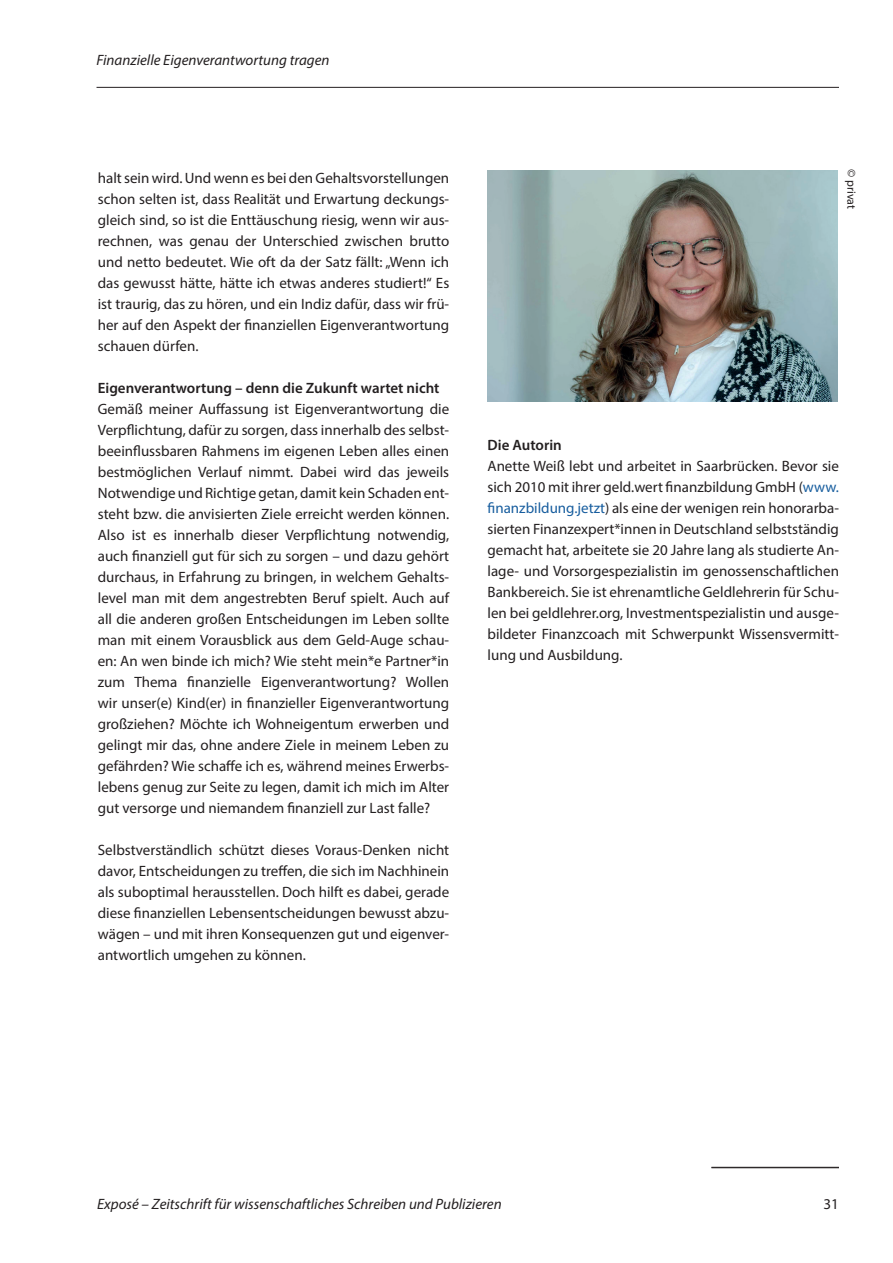
<style>
.page{position:relative;width:893px;height:1263px;background:#fff}
.page>*{position:absolute;margin:0;border:0;box-sizing:border-box;transform-origin:0 0}
.t1{font:15px/21px "Myriad Pro";color:#231f20;text-align:justify}
.t2{font:italic 15px "Myriad Pro";color:#231f20}
.Zwischenüberschrift{font:600 15px "Myriad Pro";color:#231f20}
.t3{font:12px "Myriad Pro";color:#231f20}
.s1{color:#175d9e}
</style>
<div class="page">
<hr style="left:711px;top:1167px;width:128px;height:1px;background:#231f20">
<hr style="left:97px;top:87px;width:742px;height:1px;background:#231f20">
<img style="left:487px;top:170px;width:351px;height:232px">
<p class="t2" style="left:97px;top:51px;width:234px">Finanzielle Eigenverantwortung tragen</p>
<p class="t1" style="left:98px;top:167px;width:353px">halt sein wird. Und wenn es bei den Gehaltsvorstellungen schon selten ist, dass Realität und Erwartung deckungs&shy;gleich sind, so ist die Enttäuschung riesig, wenn wir aus&shy;rechnen, was genau der Unterschied zwischen brutto und netto bedeutet. Wie oft da der Satz fällt: „Wenn ich das gewusst hätte, hätte ich etwas anderes studiert!“ Es ist traurig, das zu hören, und ein Indiz dafür, dass wir frü&shy;her auf den Aspekt der finanziellen Eigenverantwortung schauen dürfen.</p>
<p class="Zwischenüberschrift" style="left:98px;top:378px;width:343px">Eigenverantwortung – denn die Zukunft wartet nicht</p>
<p class="t1" style="left:98px;top:398px;width:353px">Gemäß meiner Auffassung ist Eigenverantwortung die Verpflichtung, dafür zu sorgen, dass innerhalb des selbst&shy;beeinflussbaren Rahmens im eigenen Leben alles einen bestmöglichen Verlauf nimmt. Dabei wird das jeweils Notwendige und Richtige getan, damit kein Schaden ent&shy;steht bzw. die anvisierten Ziele erreicht werden können.<br>Also ist es innerhalb dieser Verpflichtung notwendig, auch finanziell gut für sich zu sorgen – und dazu gehört durchaus, in Erfahrung zu bringen, in welchem Gehalts&shy;level man mit dem angestrebten Beruf spielt. Auch auf all die anderen großen Entscheidungen im Leben sollte man mit einem Vorausblick aus dem Geld-Auge schau&shy;en: An wen binde ich mich? Wie steht mein*e Partner*in zum Thema finanzielle Eigenverantwortung? Wollen wir unser(e) Kind(er) in finanzieller Eigenverantwortung großziehen? Möchte ich Wohneigentum erwerben und gelingt mir das, ohne andere Ziele in meinem Leben zu gefährden? Wie schaffe ich es, während meines Erwerbs&shy;lebens genug zur Seite zu legen, damit ich mich im Alter gut versorge und niemandem finanziell zur Last falle?</p>
<p class="t1" style="left:98px;top:839px;width:353px">Selbstverständlich schützt dieses Voraus-Denken nicht davor, Entscheidungen zu treffen, die sich im Nachhinein als suboptimal herausstellen. Doch hilft es dabei, gerade diese finanziellen Lebensentscheidungen bewusst abzu&shy;wägen – und mit ihren Konsequenzen gut und eigenver&shy;antwortlich umgehen zu können.</p>
<p class="t3" style="left:859px;top:169px;width:41px;rotate:90deg">© privat</p>
<p class="Zwischenüberschrift" style="left:487px;top:435px;width:76px">Die Autorin</p>
<p class="t1" style="left:487px;top:455px;width:353px">Anette Weiß lebt und arbeitet in Saarbrücken. Bevor sie sich 2010 mit ihrer geld.wert finanzbildung GmbH (<span class="s1">www. finanzbildung.jetzt</span>) als eine der wenigen rein honorarba&shy;sierten Finanzexpert*innen in Deutschland selbstständig gemacht hat, arbeitete sie 20 Jahre lang als studierte An&shy;lage- und Vorsorgespezialistin im genossenschaftlichen Bankbereich. Sie ist ehrenamtliche Geldlehrerin für Schu&shy;len bei geldlehrer.org, Investmentspezialistin und ausge&shy;bildeter Finanzcoach mit Schwerpunkt Wissensvermitt&shy;lung und Ausbildung.</p>
<p class="t2" style="left:97px;top:1195px;width:406px">Exposé – Zeitschrift für wissenschaftliches Schreiben und Publizieren</p>
<p class="t1" style="left:824px;top:1193px;width:17px">31</p>
</div>
